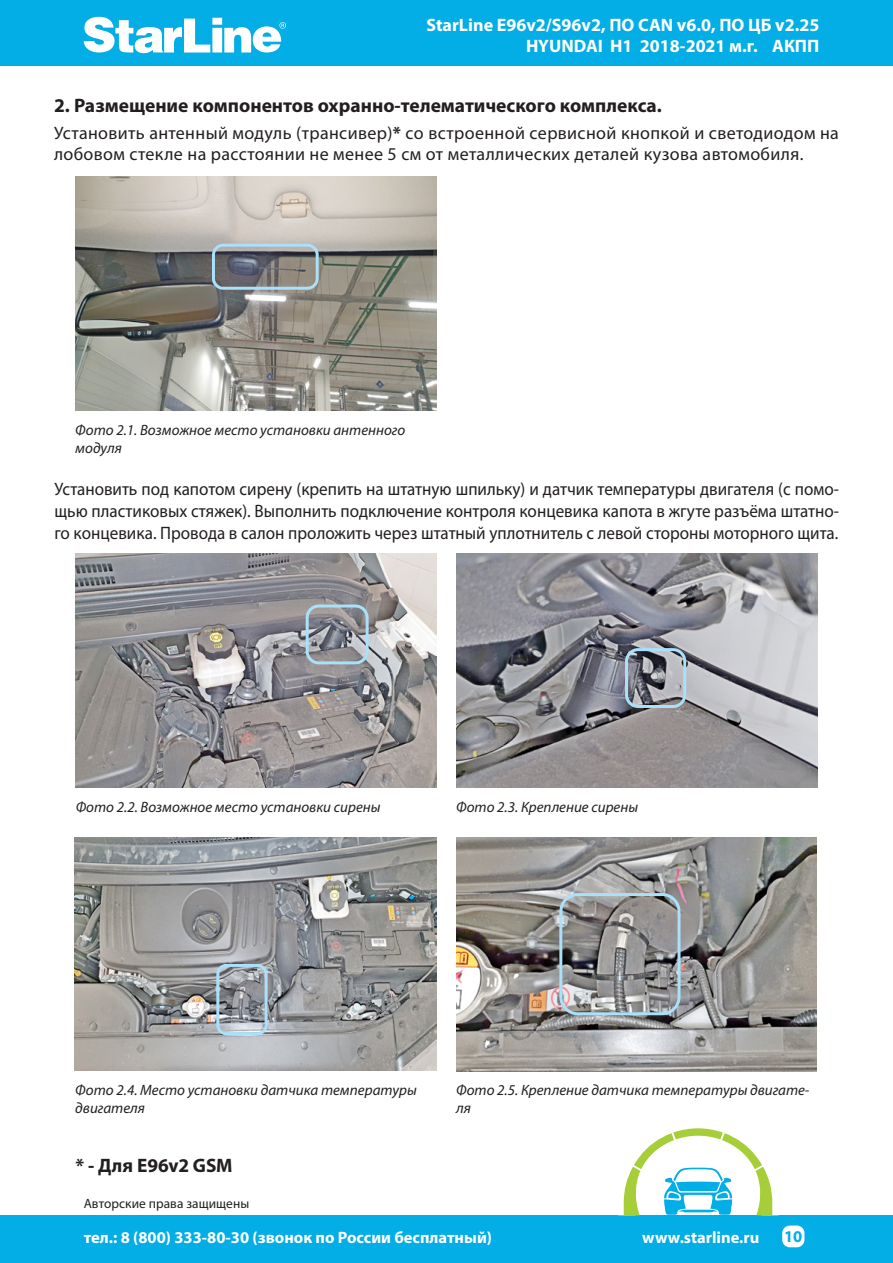
<style>
.page{position:relative;width:893px;height:1263px;background:#fff}
.page>*{position:absolute;margin:0;border:0;box-sizing:border-box;transform-origin:0 0}
.Основной_текст{font:700 19.5px "Myriad Pro";color:#231f20}
.текст_таблиц_заголов{font:700 19.5px "Myriad Pro";letter-spacing:-.005em;color:#231f20}
.Основной_текст-2{font:18px/21.6px "Myriad Pro";letter-spacing:.02em;color:#231f20;text-align:justify;scale:.95 1}
.Основной_текст-3{font:18px/21.6px "Myriad Pro";letter-spacing:.02em;color:#231f20}
.t1{font:700 18px/21.6px "Myriad Pro";color:#fff;text-align:right}
.t2{font:700 16.5px "Myriad Pro";color:#fff}
.t3{font:700 16.5px "Myriad Pro";color:#03ade5}
.t4{font:italic 15px/18px "Myriad Pro";color:#231f20}
.t5{font:13.5px "Myriad Pro";letter-spacing:.005em;color:#231f20}
.s1{font-weight:700}
</style>
<div class="page">
<div style="left:0;top:0;width:893px;height:65px;background:#03ade5"></div>
<svg style="left:84px;top:17px;width:202px;height:36px"></svg>
<div style="left:0;top:1215px;width:893px;height:48px;background:#03ade5"></div>
<div style="left:782px;top:1225px;width:22px;height:22px;background:#fff;border-radius:8px"></div>
<svg style="left:623px;top:1128px;width:150px;height:87px"></svg>
<img style="left:75px;top:177px;width:362px;height:234px">
<div style="left:212px;top:244px;width:107px;height:46px;border:3px solid #aae0f9;border-radius:10px"></div>
<img style="left:76px;top:554px;width:360px;height:234px">
<div style="left:306px;top:604px;width:63px;height:60px;border:3px solid #aae0f9;border-radius:12px"></div>
<img style="left:456px;top:554px;width:361px;height:234px">
<div style="left:625px;top:648px;width:61px;height:60px;border:3px solid #aae0f9;border-radius:12px"></div>
<img style="left:75px;top:837px;width:361px;height:234px">
<div style="left:216px;top:964px;width:52px;height:71px;border:3px solid #aae0f9;border-radius:8px"></div>
<img style="left:456px;top:837px;width:360px;height:234px">
<div style="left:559px;top:893px;width:121px;height:122px;border:3px solid #aae0f9;border-radius:17px"></div>
<p class="t1" style="left:426px;top:13px;width:394px">StarLine E96v2/S96v2, ПО CAN v6.0, ПО ЦБ v2.25<br>HYUNDAI H1 2018-2021 м.г. АКПП</p>
<p class="Основной_текст" style="left:54px;top:92px;width:609px">2. Размещение компонентов охранно-телематического комплекса.</p>
<p class="Основной_текст-3" style="left:54px;top:122px;width:786px">Установить антенный модуль (трансивер)<span class="s1">*</span> со встроенной сервисной кнопкой и светодиодом на лобовом стекле на расстоянии не менее 5 см от металлических деталей кузова автомобиля.</p>
<p class="t4" style="left:75px;top:420px;width:331px">Фото 2.1. Возможное место установки антенного модуля</p>
<p class="Основной_текст-2" style="left:54px;top:478px;width:827px">Установить под капотом сирену (крепить на штатную шпильку) и датчик температуры двигателя (с помо&shy;щью пластиковых стяжек). Выполнить подключение контроля концевика капота в жгуте разъёма штатно&shy;го концевика. Провода в салон проложить через штатный уплотнитель с левой стороны моторного щита.</p>
<p class="t4" style="left:76px;top:798px;width:306px">Фото 2.2. Возможное место установки сирены</p>
<p class="t4" style="left:456px;top:798px;width:183px">Фото 2.3. Крепление сирены</p>
<p class="t4" style="left:75px;top:1081px;width:343px">Фото 2.4. Место установки датчика температуры двигателя</p>
<p class="текст_таблиц_заголов" style="left:75px;top:1153px;width:159px">* - Для Е96v2 GSM</p>
<p class="t5" style="left:84px;top:1195px;width:167px">Авторские права защищены</p>
<p class="t4" style="left:456px;top:1081px;width:355px">Фото 2.5. Крепление датчика температуры двигате&shy;ля</p>
<p class="t2" style="left:84px;top:1226px;width:410px">тел.: 8 (800) 333-80-30 (звонок по России бесплатный)</p>
<p class="t2" style="left:642px;top:1226px;width:119px">www.starline.ru</p>
<p class="t3" style="left:784px;top:1226px;width:20px">10</p>
</div>
